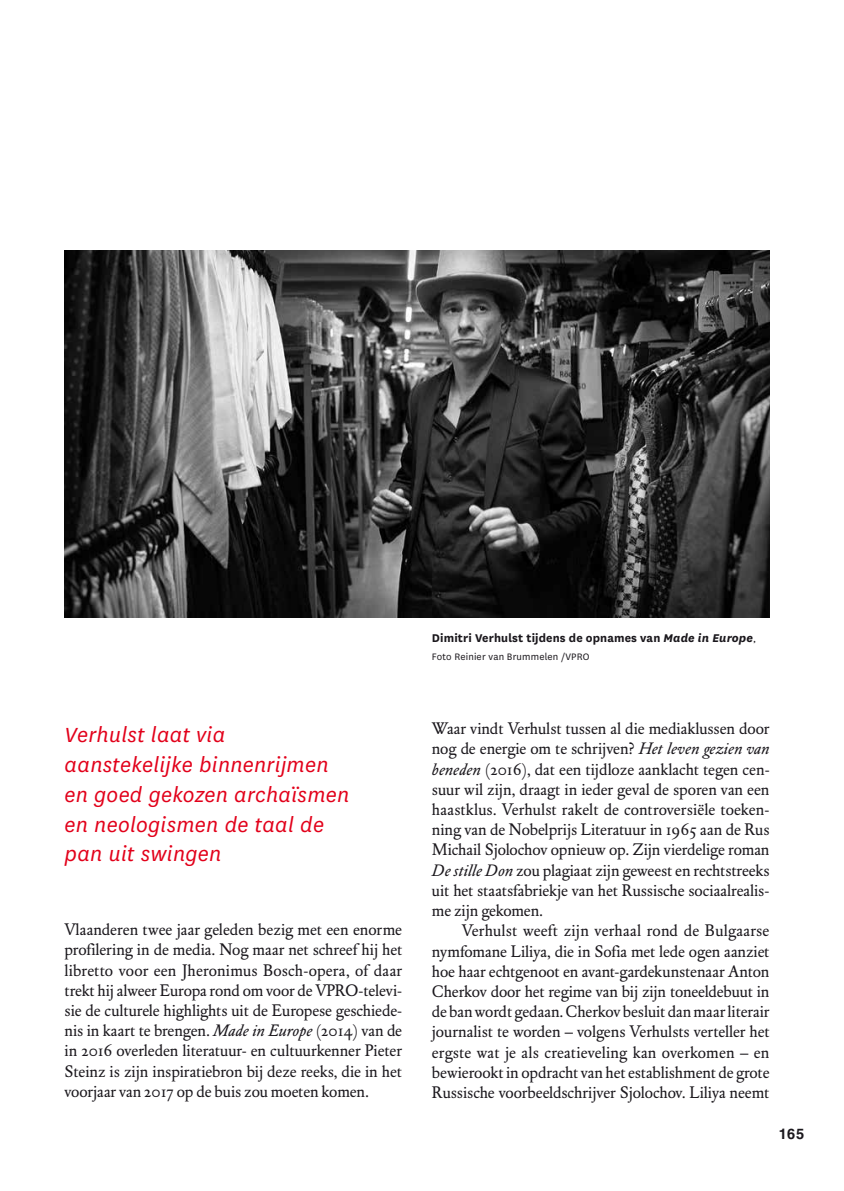
<style>
.page{position:relative;width:844px;height:1191px;background:#fff}
.page>*{position:absolute;margin:0;border:0;box-sizing:border-box;transform-origin:0 0}
.t1{font:italic 23.8px/29.8px "National";letter-spacing:.015em;color:#e2001a}
.t2{font:16.62px/20.3px "DTL Elzevir ST";letter-spacing:-.005em;color:#1a171c;text-align:justify}
.t3{font:700 14.7px "Helvetica LT Std";color:#1a171c}
.t4{font:700 13.12px "National";letter-spacing:.01em;color:#1a171c}
.t5{font:10.85px "National";letter-spacing:.015em;color:#1a171c}
.s1{font-style:italic;font-size:16.28px}
.s2{font-style:italic}
.s3{font-weight:400;font-size:10.85px}
</style>
<div class="page">
<img style="left:64px;top:250px;width:705px;height:367px">
<h1 class="t1" style="left:64px;top:719px;width:286px">Verhulst laat via aanstekelijke binnenrijmen en goed gekozen archaïsmen en neologismen de taal de pan uit swingen</h1>
<p class="t2" style="left:64px;top:919px;width:339px">Vlaanderen twee jaar geleden bezig met een enorme profilering in de media. Nog maar net schreef hij het libretto voor een Jheronimus Bosch-opera, of daar trekt hij alweer Europa rond om voor de VPRO-televi&shy;sie de culturele highlights uit de Europese geschiede&shy;nis in kaart te brengen. <span class="s1">Made in Europe</span> (2014) van de in 2016 overleden literatuur- en cultuurkenner Pieter Steinz is zijn inspiratiebron bij deze reeks, die in het voorjaar van 2017 op de buis zou moeten komen.</p>
<p class="t4" style="left:432px;top:629px;width:325px">Dimitri Verhulst tijdens de opnames van <span class="s2">Made in Europe</span><span class="s3">,</span></p>
<p class="t5" style="left:432px;top:649px;width:159px">Foto Reinier van Brummelen /VPRO</p>
<p class="t2" style="left:432px;top:718px;width:339px">Waar vindt Verhulst tussen al die mediaklussen door nog de energie om te schrijven? <span class="s1">Het leven gezien van beneden</span> (2016), dat een tijdloze aanklacht tegen cen&shy;suur wil zijn, draagt in ieder geval de sporen van een haastklus. Verhulst rakelt de controversiële toeken&shy;ning van de Nobelprijs Literatuur in 1965 aan de Rus Michail Sjolochov opnieuw op. Zijn vierdelige roman <span class="s1">De stille Don</span> zou plagiaat zijn geweest en rechtstreeks uit het staatsfabriekje van het Russische sociaalrealis&shy;me zijn gekomen.</p>
<p class="t2" style="left:432px;top:920px;width:339px;text-indent:30px">Verhulst weeft zijn verhaal rond de Bulgaarse nymfomane Liliya, die in Sofia met lede ogen aanziet hoe haar echtgenoot en avant-gardekunstenaar Anton Cherkov door het regime van bij zijn toneeldebuut in de ban wordt gedaan. Cherkov besluit dan maar literair journalist te worden – volgens Verhulsts verteller het ergste wat je als creatieveling kan overkomen – en bewierookt in opdracht van het establishment de grote Russische voorbeeldschrijver Sjolochov. Liliya neemt</p>
<p class="t3" style="left:778px;top:1124px;width:27px">165</p>
</div>
